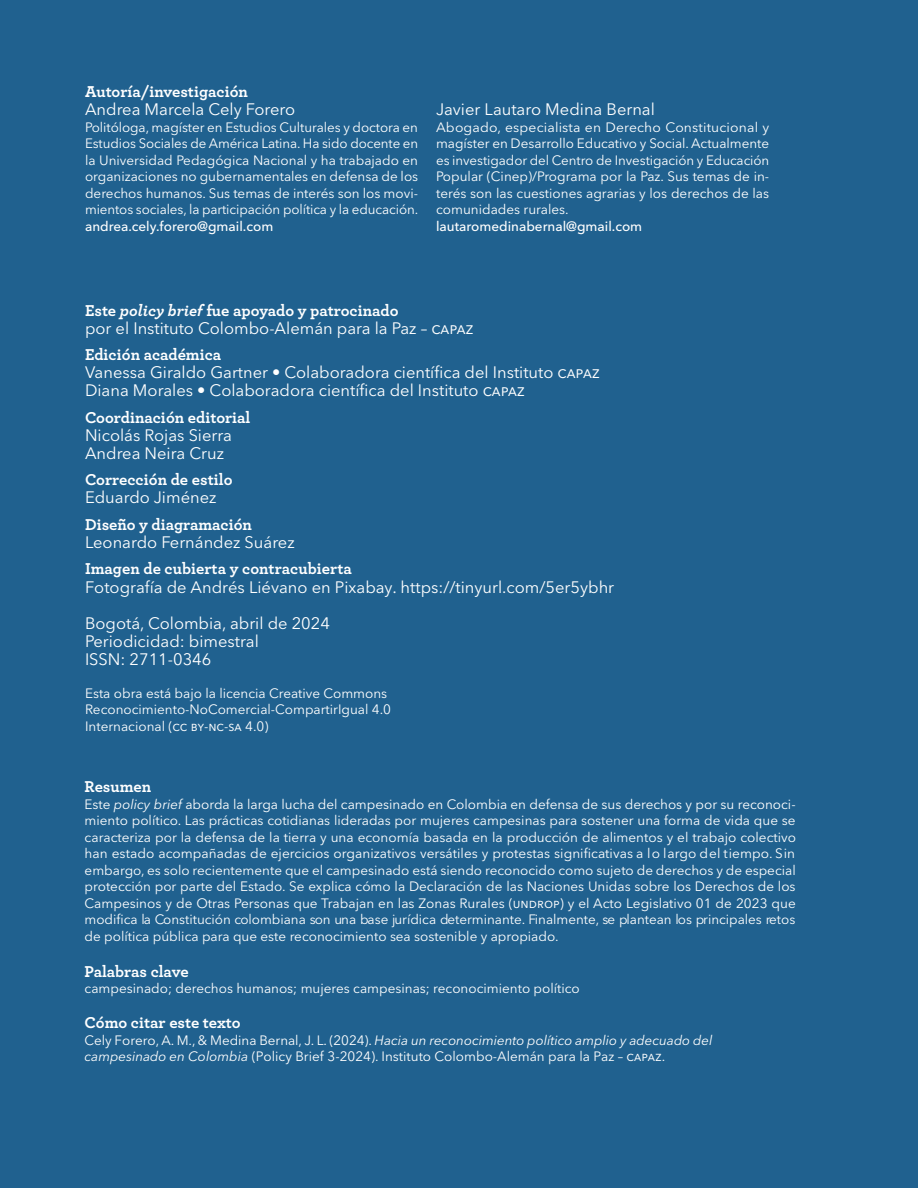
<style>
.page{position:relative;width:918px;height:1188px;background:#20618f}
.page>*{position:absolute;margin:0;border:0;box-sizing:border-box;transform-origin:0 0}
.t1{font:16.5px/18px "Avenir Next LT Pro";color:#fff}
.t2{font:700 16.5px "Archer";color:#fff}
.t3{font:13.5px/16.5px "Avenir Next LT Pro";color:#fff;text-align:justify}
.t4{font:500 13.5px "Avenir Next LT Pro";color:#fff}
.s1{font-style:italic}
.s2{font-family:"Minion Pro"}
</style>
<div class="page">
<p class="t2" style="left:85px;top:79px;width:164px">Autoría/investigación</p>
<p class="t1" style="left:85px;top:100px;width:212px">Andrea Marcela Cely Forero</p>
<p class="t3" style="left:85px;top:119px;width:335px">Politóloga, magíster en Estudios Culturales y doctora en Estudios Sociales de América Latina. Ha sido docente en la Universidad Pedagógica Nacional y ha trabajado en organizaciones no gubernamentales en defensa de los derechos humanos. Sus temas de interés son los movi&shy;mientos sociales, la participación política y la educación.</p>
<p class="t4" style="left:85px;top:218px;width:190px">andrea.cely.forero@gmail.com</p>
<p class="t1" style="left:436px;top:100px;width:220px">Javier Lautaro Medina Bernal</p>
<p class="t3" style="left:436px;top:119px;width:335px">Abogado, especialista en Derecho Constitucional y magíster en Desarrollo Educativo y Social. Actualmente es investigador del Centro de Investigación y Educación Popular (Cinep)/Programa por la Paz. Sus temas de in&shy;terés son las cuestiones agrarias y los derechos de las comunidades rurales.</p>
<p class="t4" style="left:436px;top:218px;width:208px">lautaromedinabernal@gmail.com</p>
<p class="t2" style="left:85px;top:297px;width:315px">Este <span class="s1">policy brief</span> fue apoyado y patrocinado</p>
<p class="t1" style="left:85px;top:319px;width:390px">por el Instituto Colombo-Alemán para la Paz – CAPAz</p>
<p class="t2" style="left:85px;top:342px;width:138px">Edición académica</p>
<p class="t1" style="left:85px;top:363px;width:517px">Vanessa Giraldo Gartner • Colaboradora científica del Instituto CAPAz<br>Diana Morales • Colaboradora científica del Instituto CAPAz</p>
<p class="t2" style="left:85px;top:404px;width:167px">Coordinación editorial</p>
<p class="t1" style="left:85px;top:426px;width:149px">Nicolás Rojas Sierra<br>Andrea Neira Cruz</p>
<p class="t2" style="left:85px;top:467px;width:149px">Corrección de estilo</p>
<p class="t1" style="left:85px;top:488px;width:133px">Eduardo Jiménez</p>
<p class="t2" style="left:85px;top:511px;width:168px">Diseño y diagramación</p>
<p class="t1" style="left:85px;top:533px;width:211px">Leonardo Fernández Suárez</p>
<p class="t2" style="left:85px;top:556px;width:268px">Imagen de cubierta y contracubierta</p>
<p class="t1" style="left:85px;top:569px;width:531px;line-height:36px">Fotografía de Andrés Liévano en Pixabay<span class="s2">.</span> https://tinyurl.com/5er5ybhr<br>Bogotá, Colombia, abril de 2024</p>
<p class="t1" style="left:85px;top:632px;width:175px">Periodicidad: bimestral<br>ISSN: 2711-0346</p>
<p class="t3" style="left:85px;top:685px;width:308px;text-align:left">Esta obra está bajo la licencia Creative Commons<br>Reconocimiento-NoComercial-CompartirIgual 4.0<br>Internacional (CC BY-NC-SA 4.0)</p>
<p class="t2" style="left:85px;top:773px;width:68px">Resumen</p>
<p class="t3" style="left:85px;top:796px;width:713px">Este <span class="s1">policy brief</span> aborda la larga lucha del campesinado en Colombia en defensa de sus derechos y por su reconoci&shy;miento político. Las prácticas cotidianas lideradas por mujeres campesinas para sostener una forma de vida que se caracteriza por la defensa de la tierra y una economía basada en la producción de alimentos y el trabajo colectivo han estado acompañadas de ejercicios organizativos versátiles y protestas significativas a lo largo del tiempo. Sin embargo, es solo recientemente que el campesinado está siendo reconocido como sujeto de derechos y de especial protección por parte del Estado. Se explica cómo la Declaración de las Naciones Unidas sobre los Derechos de los Campesinos y de Otras Personas que Trabajan en las Zonas Rurales (uNdroP) y el Acto Legislativo 01 de 2023 que modifica la Constitución colombiana son una base jurídica determinante. Finalmente, se plantean los principales retos de política pública para que este reconocimiento sea sostenible y apropiado.</p>
<p class="t2" style="left:85px;top:958px;width:106px">Palabras clave</p>
<p class="t3" style="left:85px;top:980px;width:497px">campesinado; derechos humanos; mujeres campesinas; reconocimiento político</p>
<p class="t2" style="left:85px;top:1009px;width:157px">Cómo citar este texto</p>
<p class="t3" style="left:85px;top:1032px;width:629px">Cely Forero, A. M., &amp; Medina Bernal, J. L. (2024). <span class="s1">Hacia un reconocimiento político amplio y adecuado del campesinado en Colombia</span> (Policy Brief 3-2024). Instituto Colombo-Alemán para la Paz – CAPAz.</p>
</div>
